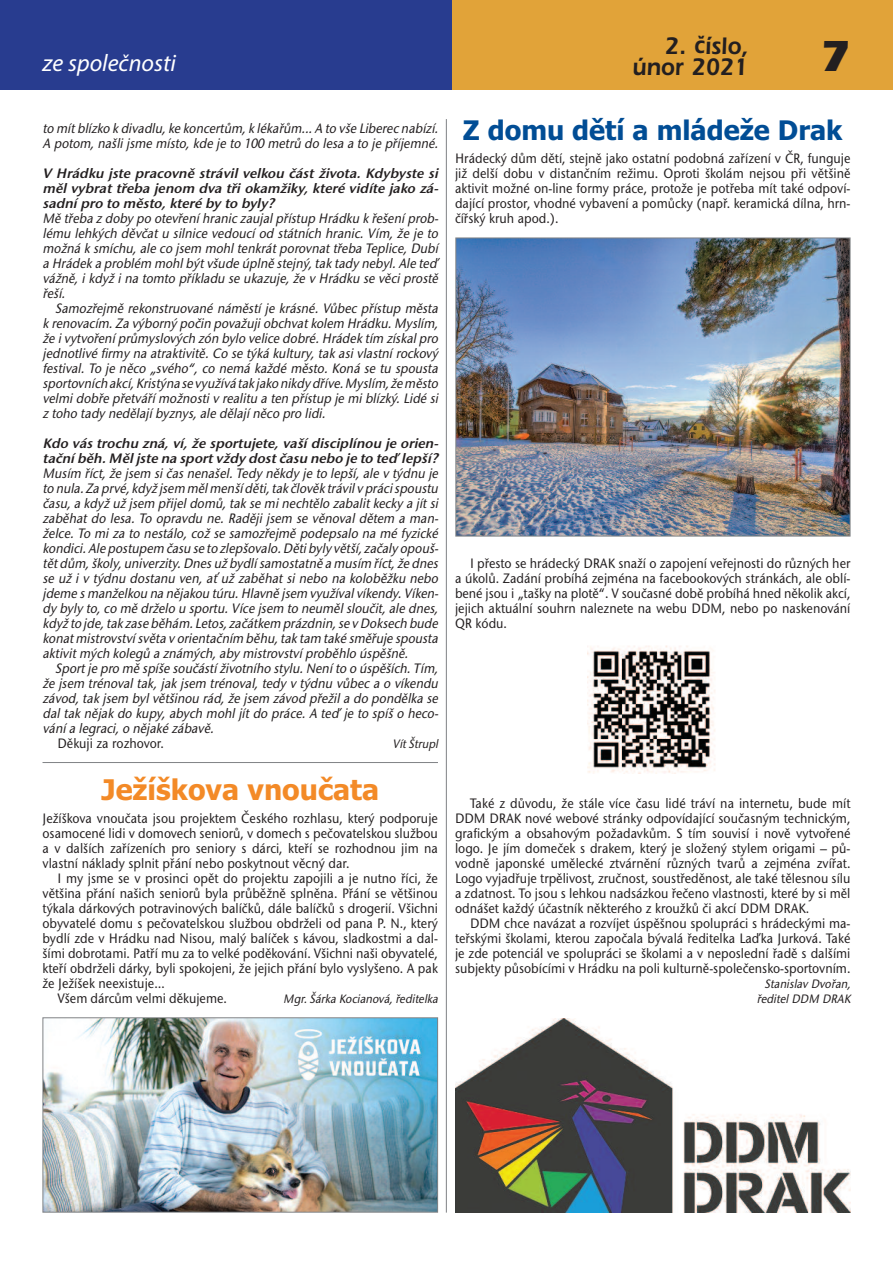
<style>
.page{position:relative;width:893px;height:1263px;background:#fff}
.page>*{position:absolute;margin:0;border:0;box-sizing:border-box;transform-origin:0 0}
.t1{font:700 45px "Itc Eras CE";color:#231f20}
.t2{font:700 28.5px "Tahoma";color:#f38a27}
.t3{font:700 27px "Tahoma";color:#014d95}
.t4{font:600 24.75px "Itc Eras CE";color:#231f20;scale:.91 1}
.t5{font:italic 24px "Myriad Pro";color:#fff}
.t6{font:italic 500 14.25px/15px "Stone Sans Itc TCE";color:#231f20;scale:.9 1}
.t7{font:500 14.25px/15px "Stone Sans Itc TCE";color:#231f20;text-align:justify;scale:.9 1}
.t8{font:italic 14.25px/15px "Stone Sans Itc TCE Semi";color:#231f20;text-align:justify}
.t9{font:italic 500 12.75px/15px "Stone Sans Itc TCE";color:#231f20;text-align:right;scale:.9 1}
</style>
<div class="page">
<div style="left:0;top:0;width:893px;height:90px;background:#283c8f"></div>
<div style="left:452px;top:0;width:441px;height:90px;background:#e1a339"></div>
<hr style="left:43px;top:762px;width:395px;height:1px;background:#808285">
<img style="left:457px;top:240px;width:391px;height:294px">
<div style="left:455px;top:238px;width:395px;height:298px;border:1px solid #808285"></div>
<img style="left:587px;top:645px;width:128px;height:128px">
<img style="left:455px;top:1018px;width:395px;height:195px">
<hr style="left:446px;top:119px;width:1px;height:1093px;background:#808285">
<img style="left:45px;top:1019px;width:391px;height:191px">
<div style="left:43px;top:1017px;width:395px;height:195px;border:1px solid #808285"></div>
<h3 class="t4" style="left:665px;top:37px;width:93px">2. ãíslo,</h3>
<h3 class="t5" style="left:43px;top:54px;width:135px">ze společnosti</h3>
<h3 class="t4" style="left:632px;top:58px;width:129px">únor 2021</h3>
<h1 class="t1" style="left:820px;top:40px;width:32px">7</h1>
<p class="t6" style="left:43px;top:120px;width:443px">to mít blízko k divadlu, ke koncertům, k lékařům... A to vše Liberec nabízí.<br>A potom, našli jsme místo, kde je to 100 metrů do lesa a to je příjemné.</p>
<p class="t8" style="left:43px;top:165px;width:399px">V Hrádku jste pracovně strávil velkou část života. Kdybyste si měl vybrat třeba jenom dva tři okamžiky, které vidíte jako zá&shy;sadní pro to město, které by to byly?</p>
<p class="t6" style="left:43px;top:210px;width:443px">Mě třeba z doby po otevření hranic zaujal přístup Hrádku k řešení prob&shy;lému lehkých děvčat u silnice vedoucí od státních hranic. Vím, že je to možná k smíchu, ale co jsem mohl tenkrát porovnat třeba Teplice, Dubí a Hrádek a problém mohl být všude úplně stejný, tak tady nebyl. Ale teď vážně, i když i na tomto příkladu se ukazuje, že v Hrádku se věci prostě řeší.</p>
<p class="t6" style="left:43px;top:300px;width:443px;text-indent:13px">Samozřejmě rekonstruované náměstí je krásné. Vůbec přístup města k renovacím. Za výborný počin považuji obchvat kolem Hrádku. Myslím, že i vytvoření průmyslových zón bylo velice dobré. Hrádek tím získal pro jednotlivé firmy na atraktivitě. Co se týká kultury, tak asi vlastní rockový festival. To je něco „svého“, co nemá každé město. Koná se tu spousta sportovníchakcí, Kristýna se využívá tak jakonikdy dříve.Myslím, žeměsto velmi dobře přetváří možnosti v realitu a ten přístup je mi blízký. Lidé si z toho tady nedělají byznys, ale dělají něco pro lidi.</p>
<p class="t8" style="left:43px;top:435px;width:399px">Kdo vás trochu zná, ví, že sportujete, vaší disciplínou je orien&shy;tační běh. Měl jste na sport vždy dost času nebo je to teď lepší?</p>
<p class="t6" style="left:43px;top:465px;width:443px">Musím říct, že jsem si čas nenašel. Tedy někdy je to lepší, ale v týdnu je to nula. Za prvé, když jsem měl menší děti, tak člověk trávil v práci spoustu času, a když už jsem přijel domů, tak se mi nechtělo zabalit kecky a jít si zaběhat do lesa. To opravdu ne. Raději jsem se věnoval dětem a man&shy;želce. To mi za to nestálo, což se samozřejmě podepsalo na mé fyzické kondici. Ale postupem času se to zlepšovalo. Děti byly větší, začaly opouš&shy;tět dům, školy, univerzity. Dnes už bydlí samostatně a musím říct, že dnes se už i v týdnu dostanu ven, ať už zaběhat si nebo na koloběžku nebo jdeme s manželkou na nějakou túru. Hlavně jsem využíval víkendy. Víken&shy;dy byly to, co mě drželo u sportu. Více jsem to neuměl sloučit, ale dnes, když to jde, tak zase běhám. Letos, začátkem prázdnin, se v Doksech bude konat mistrovství světa v orientačním běhu, tak tam také směřuje spousta aktivit mých kolegů a známých, aby mistrovství proběhlo úspěšně.</p>
<p class="t6" style="left:43px;top:660px;width:443px;text-indent:13px">Sport je pro mě spíše součástí životního stylu. Není to o úspěších. Tím, že jsem trénoval tak, jak jsem trénoval, tedy v týdnu vůbec a o víkendu závod, tak jsem byl většinou rád, že jsem závod přežil a do pondělka se dal tak nějak do kupy, abych mohl jít do práce. A teď je to spíš o heco&shy;vání a legraci, o nějaké zábavě.</p>
<p class="t7" style="left:58px;top:735px;width:120px">Děkuji za rozhovor.</p>
<p class="t9" style="left:392px;top:736px;width:54px">Vít Štrupl</p>
<h2 class="t2" style="left:101px;top:773px;width:279px">Ježíškova vnoučata</h2>
<p class="t7" style="left:43px;top:810px;width:441px">Ježíškova vnoučata jsou projektem Českého rozhlasu, který podporuje osamocené lidi v domovech seniorů, v domech s pečovatelskou službou a v dalších zařízeních pro seniory s dárci, kteří se rozhodnou jim na vlastní náklady splnit přání nebo poskytnout věcný dar.</p>
<p class="t7" style="left:58px;top:870px;width:424px">I my jsme se v prosinci opět do projektu zapojili a je nutno říci, že</p>
<p class="t7" style="left:43px;top:885px;width:441px">většina přání našich seniorů byla průběžně splněna. Přání se většinou</p>
<p class="t7" style="left:43px;top:900px;width:441px">týkala dárkových potravinových balíčků, dále balíčků s drogerií. Všichni</p>
<p class="t7" style="left:43px;top:915px;width:441px">obyvatelé domu s pečovatelskou službou obdrželi od pana P. N., který</p>
<p class="t7" style="left:43px;top:930px;width:441px">bydlí zde v Hrádku nad Nisou, malý balíček s kávou, sladkostmi a dal-</p>
<p class="t7" style="left:43px;top:945px;width:441px">šími dobrotami. Patří mu za to velké poděkování. Všichni naši obyvatelé,</p>
<p class="t7" style="left:43px;top:960px;width:441px">kteří obdrželi dárky, byli spokojeni, že jejich přání bylo vyslyšeno. A pak</p>
<p class="t7" style="left:43px;top:975px;width:137px">že Ježíšek neexistuje…</p>
<p class="t7" style="left:58px;top:990px;width:190px">Všem dárcům velmi děkujeme.</p>
<p class="t9" style="left:283px;top:991px;width:175px">Mgr. Šárka Kocianová, ředitelka</p>
<h3 class="t3" style="left:463px;top:115px;width:381px">Z domu dětí a mládeže Drak</h3>
<p class="t7" style="left:455px;top:150px;width:441px">Hrádecký dům dětí, stejně jako ostatní podobná zařízení v ČR, funguje již delší dobu v distančním režimu. Oproti školám nejsou při většině aktivit možné on-line formy práce, protože je potřeba mít také odpoví&shy;dající prostor, vhodné vybavení a pomůcky (např. keramická dílna, hrn&shy;čířský kruh apod.).</p>
<p class="t7" style="left:455px;top:555px;width:441px;text-indent:15px">I přesto se hrádecký DRAK snaží o zapojení veřejnosti do různých her a úkolů. Zadání probíhá zejména na facebookových stránkách, ale oblí&shy;bené jsou i „tašky na plotě“. V současné době probíhá hned několik akcí, jejich aktuální souhrn naleznete na webu DDM, nebo po naskenování QR kódu.</p>
<p class="t7" style="left:455px;top:795px;width:441px;text-indent:15px">Také z důvodu, že stále více času lidé tráví na internetu, bude mít DDM DRAK nové webové stránky odpovídající současným technickým, grafickým a obsahovým požadavkům. S tím souvisí i nově vytvořené logo. Je jím domeček s drakem, který je složený stylem origami – pů&shy;vodně japonské umělecké ztvárnění různých tvarů a zejména zvířat.<br>Logo vyjadřuje trpělivost, zručnost, soustředěnost, ale také tělesnou sílu a zdatnost. To jsou s lehkou nadsázkou řečeno vlastnosti, které by si měl odnášet každý účastník některého z kroužků či akcí DDM DRAK.</p>
<p class="t7" style="left:455px;top:915px;width:441px;text-indent:15px">DDM chce navázat a rozvíjet úspěšnou spolupráci s hrádeckými ma&shy;teřskými školami, kterou započala bývalá ředitelka Laďka Jurková. Také je zde potenciál ve spolupráci se školami a v neposlední řadě s dalšími subjekty působícími v Hrádku na poli kulturně-společensko-sportovním.</p>
<p class="t9" style="left:757px;top:976px;width:106px">Stanislav Dvořan, ředitel DDM DRAK</p>
</div>
